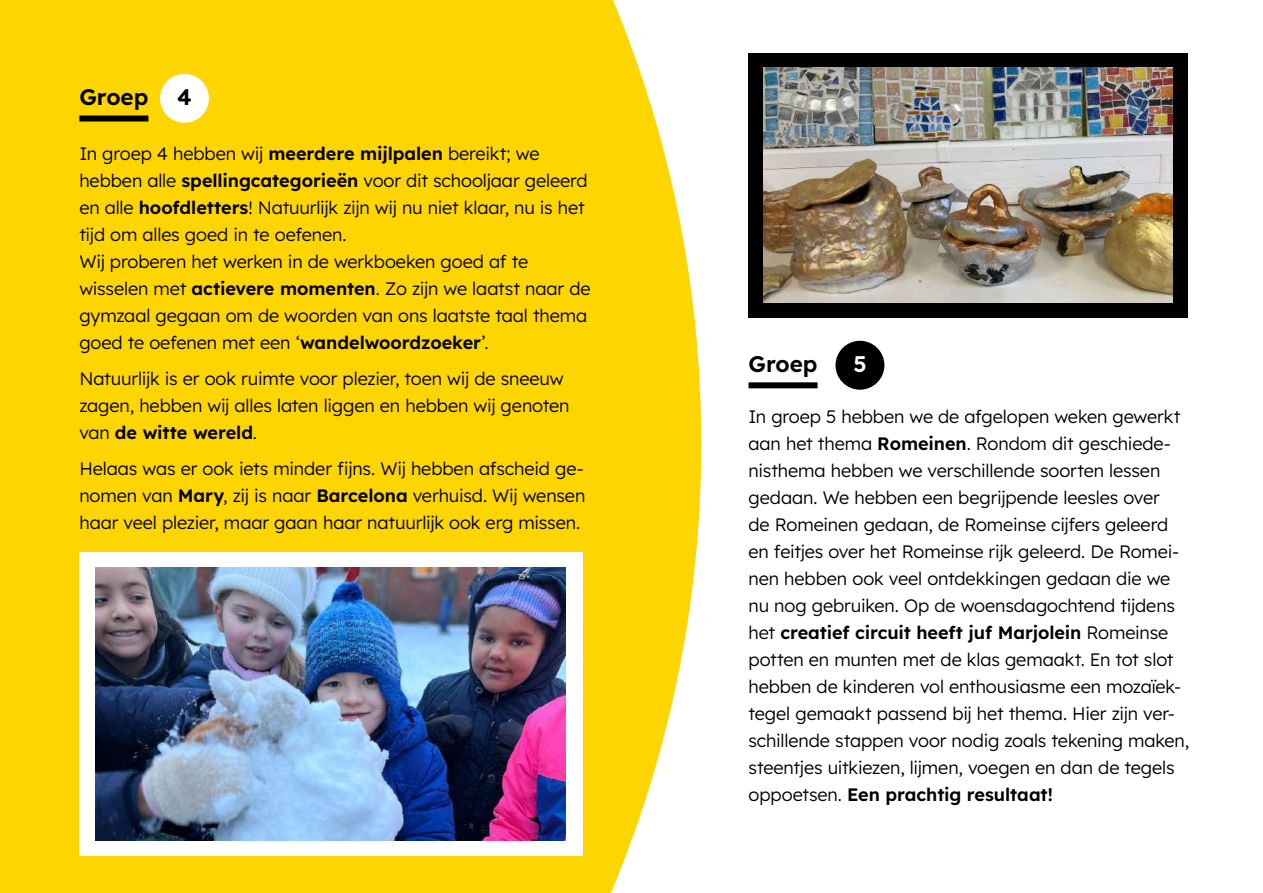
<style>
.page{position:relative;width:1263px;height:893px;background:#fff}
.page>*{position:absolute;margin:0;border:0;box-sizing:border-box;transform-origin:0 0}
.t1{font:600 22.5px "Lexend";color:#000}
.t2{font:600 22.5px "Lexend";color:#fff}
.t3{font:300 18px/27px "Lexend";letter-spacing:-.005em;color:#000}
.s1{font-weight:600}
</style>
<div class="page">
<div style="left:0;top:0;width:701px;height:893px;background:#ffd500"></div>
<div style="left:748px;top:382px;width:69px;height:6px;background:#000"></div>
<div style="left:835px;top:341px;width:49px;height:49px;background:#000;border-radius:50%"></div>
<div style="left:79px;top:552px;width:504px;height:303px;background:#fff"></div>
<img style="left:96px;top:567px;width:469px;height:273px">
<div style="left:748px;top:53px;width:440px;height:264px;background:#000"></div>
<img style="left:764px;top:67px;width:408px;height:236px">
<div style="left:79px;top:116px;width:69px;height:6px;background:#000"></div>
<div style="left:160px;top:74px;width:49px;height:49px;background:#fff;border-radius:50%"></div>
<p class="t1" style="left:79px;top:81px;width:71px">Groep</p>
<p class="t1" style="left:177px;top:81px;width:16px">4</p>
<p class="t3" style="left:79px;top:139px;width:513px">In groep 4 hebben wij <span class="s1">meerdere mijlpalen</span> bereikt; we hebben alle <span class="s1">spellingcategorieën</span> voor dit schooljaar geleerd en alle <span class="s1">hoofdletters</span>! Natuurlijk zijn wij nu niet klaar, nu is het tijd om alles goed in te oefenen.<br>Wij proberen het werken in de werkboeken goed af te wisselen met <span class="s1">actievere momenten</span>. Zo zijn we laatst naar de gymzaal gegaan om de woorden van ons laatste taal thema goed te oefenen met een ‘<span class="s1">wandelwoordzoeker</span>’.</p>
<p class="t3" style="left:79px;top:364px;width:492px">Natuurlijk is er ook ruimte voor plezier, toen wij de sneeuw zagen, hebben wij alles laten liggen en hebben wij genoten van <span class="s1">de witte wereld</span>.</p>
<p class="t3" style="left:79px;top:454px;width:507px;text-align:justify">Helaas was er ook iets minder fijns. Wij hebben afscheid ge&shy;nomen van <span class="s1">Mary</span>, zij is naar <span class="s1">Barcelona</span> verhuisd. Wij wensen haar veel plezier, maar gaan haar natuurlijk ook erg missen.</p>
<p class="t1" style="left:748px;top:348px;width:71px">Groep</p>
<p class="t2" style="left:853px;top:348px;width:15px">5</p>
<p class="t3" style="left:748px;top:402px;width:442px">In groep 5 hebben we de afgelopen weken gewerkt aan het thema <span class="s1">Romeinen</span>. Rondom dit geschiede&shy;nisthema hebben we verschillende soorten lessen gedaan. We hebben een begrijpende leesles over<br>de Romeinen gedaan, de Romeinse cijfers geleerd en feitjes over het Romeinse rijk geleerd. De Romei&shy;nen hebben ook veel ontdekkingen gedaan die we nu nog gebruiken. Op de woensdagochtend tijdens het <span class="s1">creatief circuit heeft juf Marjolein</span> Romeinse potten en munten met de klas gemaakt. En tot slot hebben de kinderen vol enthousiasme een mozaïek&shy;tegel gemaakt passend bij het thema. Hier zijn ver&shy;schillende stappen voor nodig zoals tekening maken, steentjes uitkiezen, lijmen, voegen en dan de tegels oppoetsen. <span class="s1">Een prachtig resultaat!</span></p>
</div>
